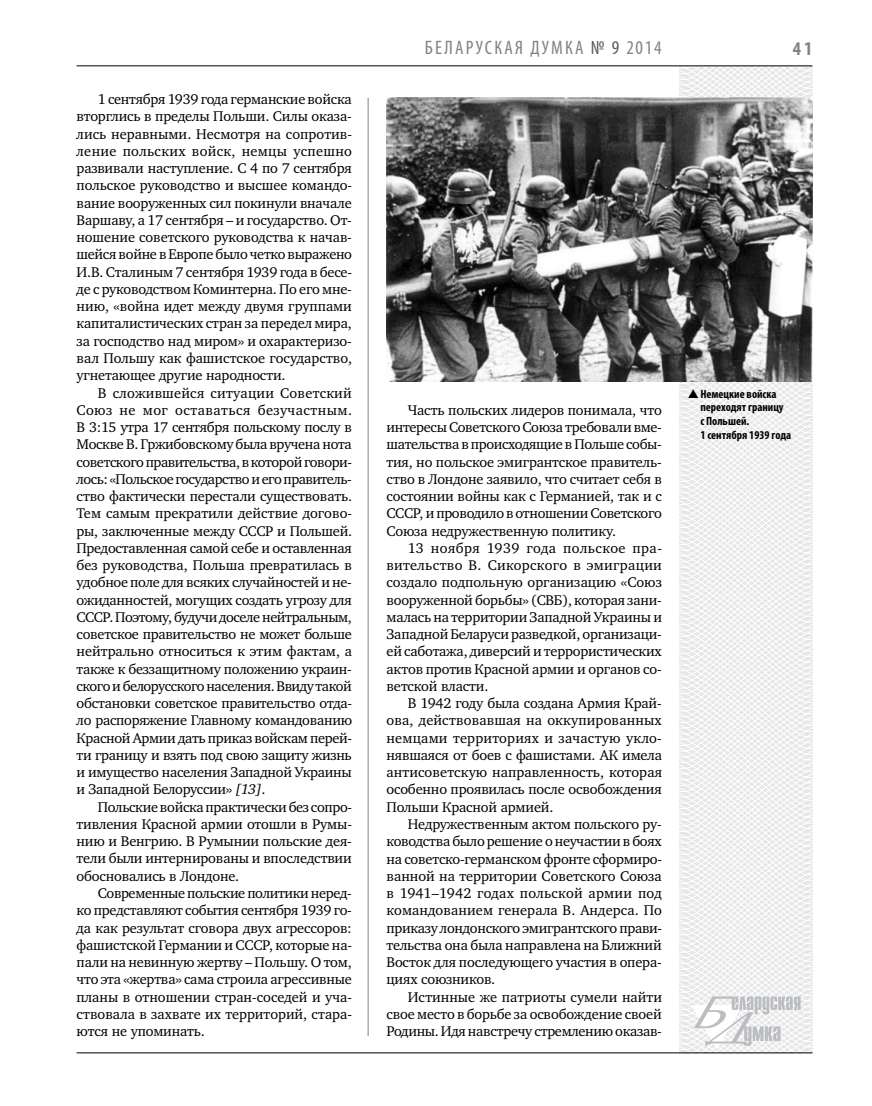
<style>
.page{position:relative;width:872px;height:1106px;background:#fff}
.page>*{position:absolute;margin:0;border:0;box-sizing:border-box;transform-origin:0 0}
.t1{font:condensed 19.5px "Myriad Pro";letter-spacing:.11em;color:#808285}
.t2{font:700 condensed 19.5px "Myriad Pro";color:#808285}
.t3{font:14.4px/17.2px "Charter C";letter-spacing:-.01em;color:#000;text-align:justify}
.t4{font:700 condensed 12px/13.5px "Myriad Pro";color:#000}
.s1{font-style:italic}
.s2{color:#58595b}
</style>
<div class="page">
<hr style="left:368px;top:98px;width:1px;height:938px;background:#808285">
<svg style="left:621px;top:65px;width:192px;height:989px"></svg>
<svg style="left:691px;top:996px;width:109px;height:53px"></svg>
<hr style="left:77px;top:65px;width:735px;height:1px;background:#000">
<hr style="left:77px;top:1052px;width:735px;height:1px;background:#000">
<img style="left:386px;top:97px;width:426px;height:284px">
<svg style="left:688px;top:389px;width:10px;height:9px"></svg>
<p class="t3" style="left:77px;top:91px;width:277px;text-indent:21px">1 сентября 1939 года германские войска вторглись в пределы Польши. Силы оказа&shy;лись неравными. Несмотря на сопротив&shy;ление польских войск, немцы успешно развивали наступление. С 4 по 7 сентября польское руководство и высшее командо&shy;вание вооруженных сил покинули вначале Варшаву, а 17 сентября – и государство. От&shy;ношение советского руководства к начав&shy;шейся войне в Европе было четко выражено И.В. Сталиным 7 сентября 1939 года в бесе&shy;де с руководством Коминтерна. По его мне&shy;нию, «война идет между двумя группами капиталистических стран за передел мира, за господство над миром» и охарактеризо&shy;вал Польшу как фашистское государство, угнетающее другие народности.</p>
<p class="t3" style="left:77px;top:384px;width:277px;text-indent:21px">В сложившейся ситуации Советский Союз не мог оставаться безучастным.<br>В 3:15 утра 17 сентября польскому послу в Москве В. Гржибовскому была вручена нота советского правительства, в которой говори&shy;лось: «Польское государство и его правитель&shy;ство фактически перестали существовать.<br>Тем самым прекратили действие догово&shy;ры, заключенные между СССР и Польшей.<br>Предоставленная самой себе и оставленная без руководства, Польша превратилась в удобное поле для всяких случайностей и не&shy;ожиданностей, могущих создать угрозу для СССР. Поэтому, будучи доселе нейтральным, советское правительство не может больше нейтрально относиться к этим фактам, а также к беззащитному положению украин&shy;ского и белорусского населения. Ввиду такой обстановки советское правительство отда&shy;ло распоряжение Главному командованию Красной Армии дать приказ войскам перей&shy;ти границу и взять под свою защиту жизнь и имущество населения Западной Украины и Западной Белоруссии» <span class="s1">[13]</span>.</p>
<p class="t3" style="left:77px;top:798px;width:277px;text-indent:21px">Польские войска практически без сопро&shy;тивления Красной армии отошли в Румы&shy;нию и Венгрию. В Румынии польские дея&shy;тели были интернированы и впоследствии обосновались в Лондоне.</p>
<p class="t3" style="left:77px;top:884px;width:277px;text-indent:21px">Современные польские политики неред&shy;ко представляют события сентября 1939 го&shy;да как результат сговора двух агрессоров: фашистской Германии и СССР, которые на&shy;пали на невинную жертву – Польшу. О том, что эта «жертва» сама строила агрессивные планы в отношении стран-соседей и уча&shy;ствовала в захвате их территорий, стара&shy;ются не упоминать.</p>
<h1 class="t1" style="left:425px;top:36px;width:238px">БЕЛАРУСКАЯ ДУМКА <span class="s2">№ 9</span> 2014</h1>
<h1 class="t2" style="left:793px;top:37px;width:21px">41</h1>
<p class="t3" style="left:386px;top:401px;width:277px;text-indent:21px">Часть польских лидеров понимала, что интересы Советского Союза требовали вме&shy;шательства в происходящие в Польше собы&shy;тия, но польское эмигрантское правитель&shy;ство в Лондоне заявило, что считает себя в состоянии войны как с Германией, так и с СССР, и проводило в отношении Советского Союза недружественную политику.</p>
<p class="t3" style="left:386px;top:539px;width:277px;text-indent:21px">13 ноября 1939 года польское пра&shy;вительство В. Сикорского в эмиграции создало подпольную организацию «Союз вооруженной борьбы» (СВБ), которая зани&shy;малась на территории Западной Украины и Западной Беларуси разведкой, организаци&shy;ей саботажа, диверсий и террористических актов против Красной армии и органов со&shy;ветской власти.</p>
<p class="t3" style="left:386px;top:695px;width:277px;text-indent:21px">В 1942 году была создана Армия Край&shy;ова, действовавшая на оккупированных немцами территориях и зачастую укло&shy;нявшаяся от боев с фашистами. АК имела антисоветскую направленность, которая особенно проявилась после освобождения Польши Красной армией.</p>
<p class="t3" style="left:386px;top:815px;width:277px;text-indent:21px">Недружественным актом польского ру&shy;ководства было решение о неучастии в боях на советско-германском фронте сформиро&shy;ванной на территории Советского Союза в 1941–1942 годах польской армии под командованием генерала В. Андерса. По приказу лондонского эмигрантского прави&shy;тельства она была направлена на Ближний Восток для последующего участия в опера&shy;циях союзников.</p>
<p class="t3" style="left:386px;top:988px;width:277px;text-indent:21px">Истинные же патриоты сумели найти свое место в борьбе за освобождение своей Родины. Идя навстречу стремлению оказав-</p>
<p class="t4" style="left:700px;top:387px;width:92px">Немецкие войска переходят границу<br>с Польшей.<br>1 сентября 1939 года</p>
</div>
